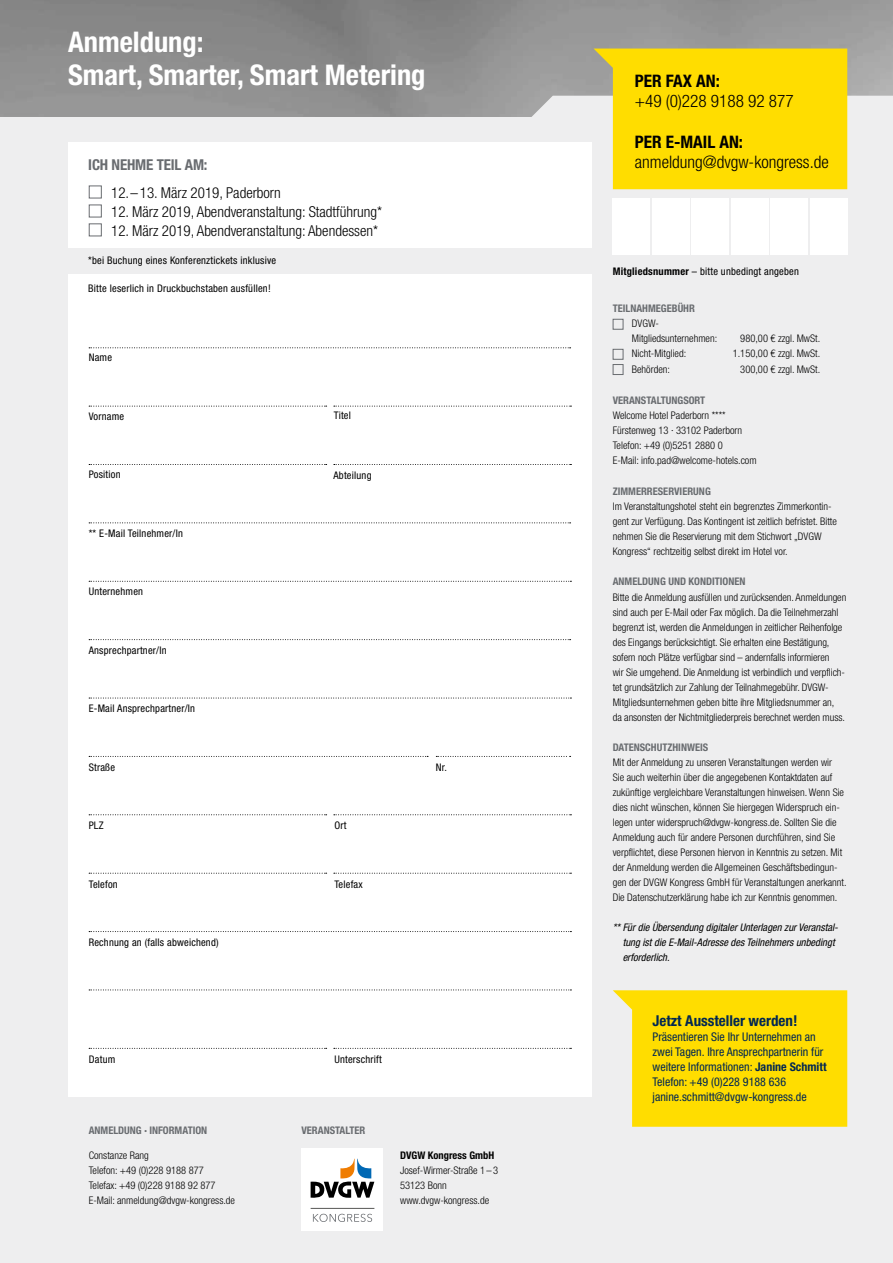
<style>
.page{position:relative;width:893px;height:1263px;background:#eeeeef}
.page>*{position:absolute;margin:0;border:0;box-sizing:border-box;transform-origin:0 0}
.t1{font:700 condensed 28.5px/33px "Helvetica Neue LT Pro";color:#fff}
.t2{font:300 condensed 17.25px "Helvetica Neue LT Pro";color:#000}
.t3{font:700 condensed 17.25px "Helvetica Neue LT Pro";color:#000}
.t4{font:300 condensed 15px "Helvetica Neue LT Pro";color:#000}
.t5{font:700 condensed 15px "Helvetica Neue LT Pro";color:#002752}
.t6{font:700 condensed 15px "Helvetica Neue LT Pro";letter-spacing:-.01em;color:#696c70}
.t7{font:condensed 12px/15px "Helvetica Neue LT Pro";color:#002752}
.t8{font:300 condensed 10.5px/15px "Helvetica Neue LT Pro";color:#000}
.t9{font:condensed 10.5px "Helvetica Neue LT Pro";letter-spacing:.02em;color:#000}
.t10{font:700 condensed 10.5px "Helvetica Neue LT Pro";color:#696c70}
.t11{font:italic condensed 10.5px/15px "Helvetica Neue LT Pro";color:#000}
.t12{font:700 condensed 10.5px "Helvetica Neue LT Pro";color:#000}
.s1{font-weight:700}
</style>
<div class="page">
<img style="left:0;top:0;width:893px;height:117px">
<div style="left:68px;top:274px;width:523px;height:822px;background:#fff"></div>
<svg style="left:89px;top:347px;width:482px;height:1px"></svg>
<svg style="left:89px;top:522px;width:482px;height:1px"></svg>
<svg style="left:89px;top:698px;width:482px;height:1px"></svg>
<svg style="left:89px;top:931px;width:482px;height:1px"></svg>
<svg style="left:89px;top:989px;width:482px;height:1px"></svg>
<svg style="left:89px;top:581px;width:482px;height:1px"></svg>
<svg style="left:89px;top:639px;width:482px;height:1px"></svg>
<svg style="left:89px;top:756px;width:339px;height:1px"></svg>
<svg style="left:436px;top:756px;width:135px;height:1px"></svg>
<svg style="left:89px;top:406px;width:238px;height:1px"></svg>
<svg style="left:334px;top:406px;width:237px;height:1px"></svg>
<svg style="left:89px;top:464px;width:238px;height:1px"></svg>
<svg style="left:334px;top:464px;width:237px;height:1px"></svg>
<svg style="left:89px;top:814px;width:238px;height:1px"></svg>
<svg style="left:334px;top:814px;width:237px;height:1px"></svg>
<svg style="left:89px;top:873px;width:238px;height:1px"></svg>
<svg style="left:334px;top:873px;width:237px;height:1px"></svg>
<svg style="left:89px;top:1048px;width:238px;height:1px"></svg>
<svg style="left:334px;top:1048px;width:237px;height:1px"></svg>
<div style="left:301px;top:1149px;width:82px;height:82px;background:#fff"></div>
<svg style="left:311px;top:1159px;width:63px;height:39px"></svg>
<hr style="left:311px;top:1208px;width:63px;height:1px;background:#565655">
<svg style="left:313px;top:1214px;width:59px;height:8px"></svg>
<div style="left:613px;top:198px;width:37px;height:57px;background:#fff"></div>
<div style="left:652px;top:198px;width:37px;height:57px;background:#fff"></div>
<div style="left:692px;top:198px;width:37px;height:57px;background:#fff"></div>
<div style="left:731px;top:198px;width:37px;height:57px;background:#fff"></div>
<div style="left:771px;top:198px;width:37px;height:57px;background:#fff"></div>
<div style="left:810px;top:198px;width:37px;height:57px;background:#fff"></div>
<div style="left:68px;top:142px;width:523px;height:106px;background:#fff"></div>
<div style="left:89px;top:186px;width:13px;height:12px;border:1px solid #696c70"></div>
<div style="left:89px;top:205px;width:13px;height:12px;border:1px solid #696c70"></div>
<div style="left:89px;top:223px;width:13px;height:13px;border:1px solid #696c70"></div>
<svg style="left:613px;top:990px;width:234px;height:137px;background:#fdde13"></svg>
<div style="left:613px;top:364px;width:10px;height:11px;border:1px solid #696c70"></div>
<div style="left:613px;top:319px;width:10px;height:11px;border:1px solid #696c70"></div>
<div style="left:613px;top:349px;width:10px;height:11px;border:1px solid #696c70"></div>
<svg style="left:510px;top:49px;width:383px;height:140px"></svg>
<h1 class="t1" style="left:68px;top:26px;width:359px">Anmeldung:<br>Smart, Smarter, Smart Metering</h1>
<h3 class="t6" style="left:88px;top:156px;width:121px">ICH NEHME TEIL AM:</h3>
<h3 class="t4" style="left:111px;top:185px;width:171px">12.– 13. März 2019, Paderborn</h3>
<h3 class="t4" style="left:111px;top:203px;width:273px">12. März 2019, Abendveranstaltung: Stadtführung*</h3>
<h3 class="t4" style="left:111px;top:222px;width:268px">12. März 2019, Abendveranstaltung: Abendessen*</h3>
<p class="t9" style="left:88px;top:254px;width:189px">*bei Buchung eines Konferenztickets inklusive</p>
<p class="t9" style="left:88px;top:282px;width:184px">Bitte leserlich in Druckbuchstaben ausfüllen!</p>
<p class="t9" style="left:89px;top:351px;width:25px">Name</p>
<p class="t9" style="left:89px;top:410px;width:37px">Vorname</p>
<p class="t9" style="left:89px;top:468px;width:33px">Position</p>
<p class="t9" style="left:89px;top:527px;width:96px">** E-Mail Teilnehmer/In</p>
<p class="t9" style="left:89px;top:585px;width:56px">Unternehmen</p>
<p class="t9" style="left:89px;top:644px;width:79px">Ansprechpartner/In</p>
<p class="t9" style="left:89px;top:702px;width:108px">E-Mail Ansprechpartner/In</p>
<p class="t9" style="left:89px;top:761px;width:28px">Straße</p>
<p class="t9" style="left:89px;top:819px;width:16px">PLZ</p>
<p class="t9" style="left:89px;top:878px;width:31px">Telefon</p>
<p class="t9" style="left:89px;top:936px;width:131px">Rechnung an (falls abweichend)</p>
<p class="t9" style="left:89px;top:1053px;width:28px">Datum</p>
<p class="t10" style="left:89px;top:1124px;width:120px">ANMELDUNG · INFORMATION</p>
<p class="t8" style="left:89px;top:1148px;width:148px">Constanze Rang<br>Telefon: +49 (0)228 9188 877<br>Telefax: +49 (0)228 9188 92 877<br>E-Mail: anmeldung@dvgw-kongress.de</p>
<p class="t9" style="left:334px;top:410px;width:19px">Titel</p>
<p class="t9" style="left:333px;top:469px;width:40px">Abteilung</p>
<p class="t9" style="left:334px;top:819px;width:14px">Ort</p>
<p class="t9" style="left:334px;top:878px;width:30px">Telefax</p>
<p class="t9" style="left:436px;top:761px;width:13px">Nr.</p>
<p class="t9" style="left:334px;top:1053px;width:49px">Unterschrift</p>
<p class="t10" style="left:301px;top:1124px;width:65px">VERANSTALTER</p>
<p class="t12" style="left:400px;top:1149px;width:96px">DVGW Kongress GmbH</p>
<p class="t8" style="left:400px;top:1163px;width:100px">Josef-Wirmer-Straße 1 – 3<br>53123 Bonn www.dvgw-kongress.de</p>
<h2 class="t3" style="left:635px;top:70px;width:86px">PER FAX AN:</h2>
<h2 class="t2" style="left:635px;top:91px;width:160px">+49 (0)228 9188 92 877</h2>
<h2 class="t3" style="left:635px;top:131px;width:110px">PER E-MAIL AN:</h2>
<h2 class="t2" style="left:635px;top:152px;width:195px">anmeldung@dvgw-kongress.de</h2>
<p class="t9" style="left:613px;top:265px;width:188px"><span class="s1">Mitgliedsnummer</span> – bitte unbedingt angeben</p>
<p class="t10" style="left:613px;top:302px;width:84px">TEILNAHMEGEBÜHR</p>
<p class="t8" style="left:632px;top:316px;width:87px">DVGW-<br>Mitgliedsunternehmen:</p>
<p class="t8" style="left:740px;top:331px;width:81px">980,00 € zzgl. MwSt.</p>
<p class="t8" style="left:632px;top:346px;width:56px">Nicht-Mitglied:</p>
<p class="t8" style="left:733px;top:346px;width:89px">1.150,00 € zzgl. MwSt.</p>
<p class="t8" style="left:632px;top:362px;width:40px">Behörden:</p>
<p class="t8" style="left:740px;top:362px;width:81px">300,00 € zzgl. MwSt.</p>
<p class="t10" style="left:613px;top:394px;width:94px">VERANSTALTUNGSORT</p>
<p class="t8" style="left:613px;top:408px;width:145px">Welcome Hotel Paderborn ****<br>Fürstenweg 13 · 33102 Paderborn<br>Telefon: +49 (0)5251 2880 0<br>E-Mail: info.pad@welcome-hotels.com</p>
<p class="t10" style="left:613px;top:485px;width:100px">ZIMMERRESERVIERUNG</p>
<p class="t8" style="left:613px;top:498px;width:226px">Im Veranstaltungshotel steht ein begrenztes Zimmerkontin&shy;gent zur Verfügung. Das Kontingent ist zeitlich befristet. Bitte nehmen Sie die Reservierung mit dem Stichwort „DVGW Kongress“ rechtzeitig selbst direkt im Hotel vor.</p>
<p class="t10" style="left:613px;top:575px;width:134px">ANMELDUNG UND KONDITIONEN</p>
<p class="t8" style="left:613px;top:589px;width:235px">Bitte die Anmeldung ausfüllen und zurücksenden. Anmeldungen sind auch per E-Mail oder Fax möglich. Da die Teilnehmerzahl begrenzt ist, werden die Anmeldungen in zeitlicher Reihenfolge des Eingangs berücksichtigt. Sie erhalten eine Bestätigung, sofern noch Plätze verfügbar sind – andernfalls informieren<br>wir Sie umgehend. Die Anmeldung ist verbindlich und verpflich&shy;tet grundsätzlich zur Zahlung der Teilnahmegebühr. DVGW-Mitgliedsunternehmen geben bitte ihre Mitgliedsnummer an,<br>da ansonsten der Nichtmitgliederpreis berechnet werden muss.</p>
<p class="t10" style="left:613px;top:741px;width:97px">DATENSCHUTZHINWEIS</p>
<p class="t8" style="left:613px;top:755px;width:235px">Mit der Anmeldung zu unseren Veranstaltungen werden wir<br>Sie auch weiterhin über die angegebenen Kontaktdaten auf zukünftige vergleichbare Veranstaltungen hinweisen. Wenn Sie dies nicht wünschen, können Sie hiergegen Widerspruch ein&shy;legen unter widerspruch@dvgw-kongress.de. Sollten Sie die Anmeldung auch für andere Personen durchführen, sind Sie verpflichtet, diese Personen hiervon in Kenntnis zu setzen. Mit der Anmeldung werden die Allgemeinen Geschäftsbedingun&shy;gen der DVGW Kongress GmbH für Veranstaltungen anerkannt.<br>Die Datenschutzerklärung habe ich zur Kenntnis genommen.</p>
<p class="t11" style="left:623px;top:920px;width:217px;text-indent:-10px">** Für die Übersendung digitaler Unterlagen zur Veranstal&shy;tung ist die E-Mail-Adresse des Teilnehmers unbedingt erforderlich.</p>
<h3 class="t5" style="left:653px;top:1012px;width:146px">Jetzt Aussteller werden!</h3>
<p class="t7" style="left:653px;top:1029px;width:175px">Präsentieren Sie Ihr Unternehmen an zwei Tagen. Ihre Ansprechpartnerin für weitere Informationen: <span class="s1">Janine Schmitt </span>Telefon: +49 (0)228 9188 636 janine.schmitt@dvgw-kongress.de</p>
</div>
